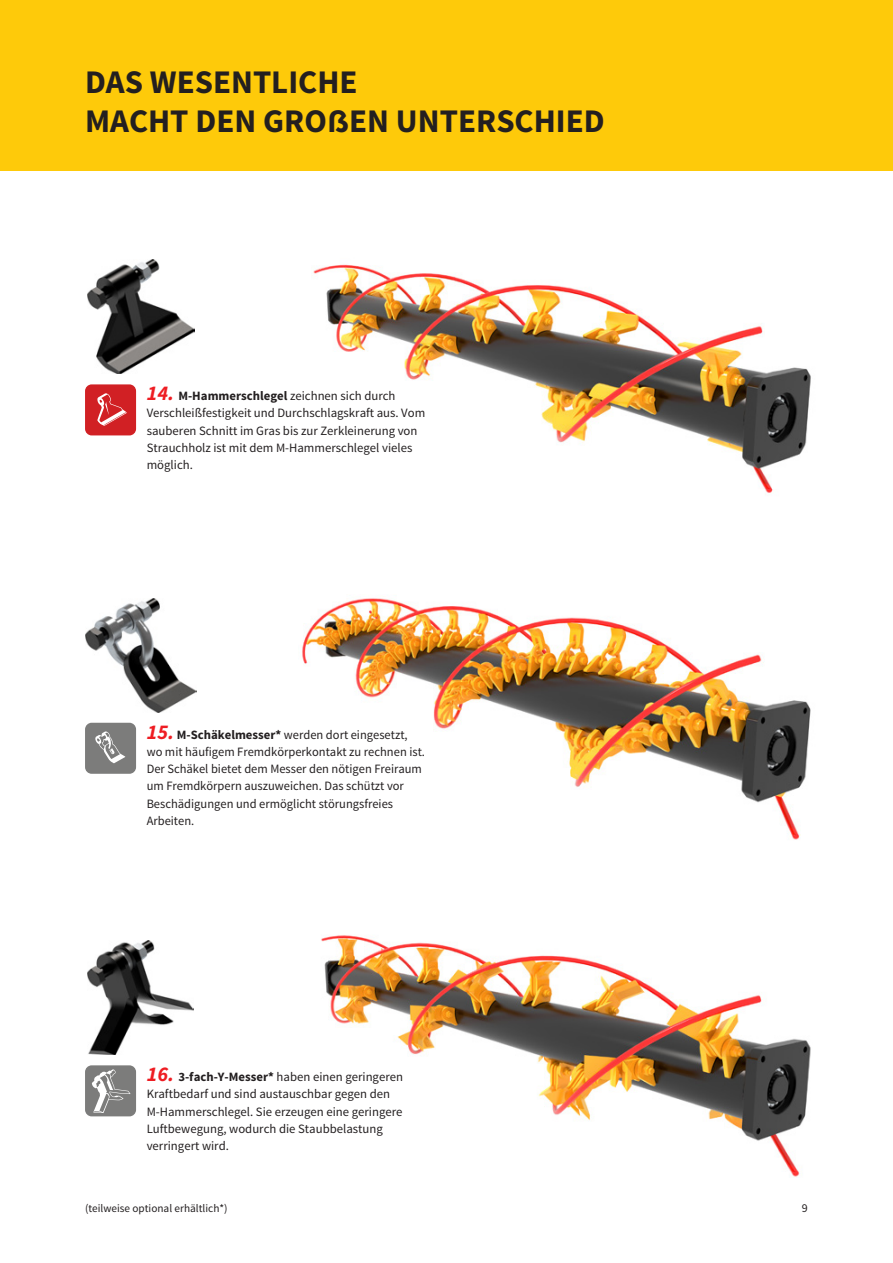
<style>
.page{position:relative;width:893px;height:1263px;background:#fff}
.page>*{position:absolute;margin:0;border:0;box-sizing:border-box;transform-origin:0 0}
.Headline_22{font:700 33px "Source Sans Pro";color:#231f20}
.Fliesstext_8_5_links{font:12.75px/17.2px "Source Sans Pro";color:#231f20}
.t1{font:12px "Source Sans Pro";color:#231f20}
.Bildunterschrift{font:11.25px "Source Sans Pro";color:#231f20}
.s1{font-weight:700;font-style:italic;font-size:21px;color:#ee1d23}
.s2{font-weight:700}
</style>
<div class="page">
<img style="left:321px;top:935px;width:490px;height:242px">
<img style="left:302px;top:598px;width:509px;height:242px">
<div style="left:0;top:0;width:893px;height:170px;background:#feca0a"></div>
<img style="left:88px;top:941px;width:105px;height:114px">
<img style="left:85px;top:598px;width:111px;height:114px">
<img style="left:313px;top:264px;width:498px;height:231px">
<img style="left:87px;top:260px;width:107px;height:114px">
<div style="left:85px;top:1065px;width:51px;height:51px;background:#7c7c7b;border-radius:7px"></div>
<svg style="left:92px;top:1069px;width:38px;height:44px"></svg>
<div style="left:85px;top:723px;width:51px;height:51px;background:#7c7c7b;border-radius:7px"></div>
<svg style="left:95px;top:731px;width:30px;height:32px"></svg>
<div style="left:85px;top:384px;width:51px;height:51px;background:#d12024;border-radius:7px"></div>
<svg style="left:97px;top:393px;width:30px;height:33px"></svg>
<p class="Headline_22" style="left:85px;top:61px;width:274px">DAS WESENTLICHE</p>
<p class="Headline_22" style="left:85px;top:100px;width:521px">MACHT DEN GROẞEN UNTERSCHIED</p>
<p class="Fliesstext_8_5_links" style="left:147px;top:387px;width:280px"><span class="s1">14.</span> <span class="s2">M-Hammerschlegel</span> zeichnen sich durch Verschleißfestigkeit und Durchschlagskraft aus. Vom sauberen Schnitt im Gras bis zur Zerkleinerung von Strauchholz ist mit dem M-Hammerschlegel vieles möglich.</p>
<p class="Fliesstext_8_5_links" style="left:147px;top:726px;width:280px"><span class="s1">15.</span> <span class="s2">M-Schäkelmesser*</span> werden dort eingesetzt, wo mit häufigem Fremdkörperkontakt zu rechnen ist.<br>Der Schäkel bietet dem Messer den nötigen Freiraum um Fremdkörpern auszuweichen. Das schützt vor Beschädigungen und ermöglicht störungsfreies Arbeiten.</p>
<p class="Fliesstext_8_5_links" style="left:147px;top:1068px;width:258px"><span class="s1">16.</span> <span class="s2">3-fach-Y-Messer*</span> haben einen geringeren Kraftbedarf und sind austauschbar gegen den M-Hammerschlegel. Sie erzeugen eine geringere Luftbewegung, wodurch die Staubbelastung verringert wird.</p>
<p class="Bildunterschrift" style="left:85px;top:1201px;width:144px">(teilweise optional erhältlich*)</p>
<p class="t1" style="left:802px;top:1201px;width:7px">9</p>
</div>
